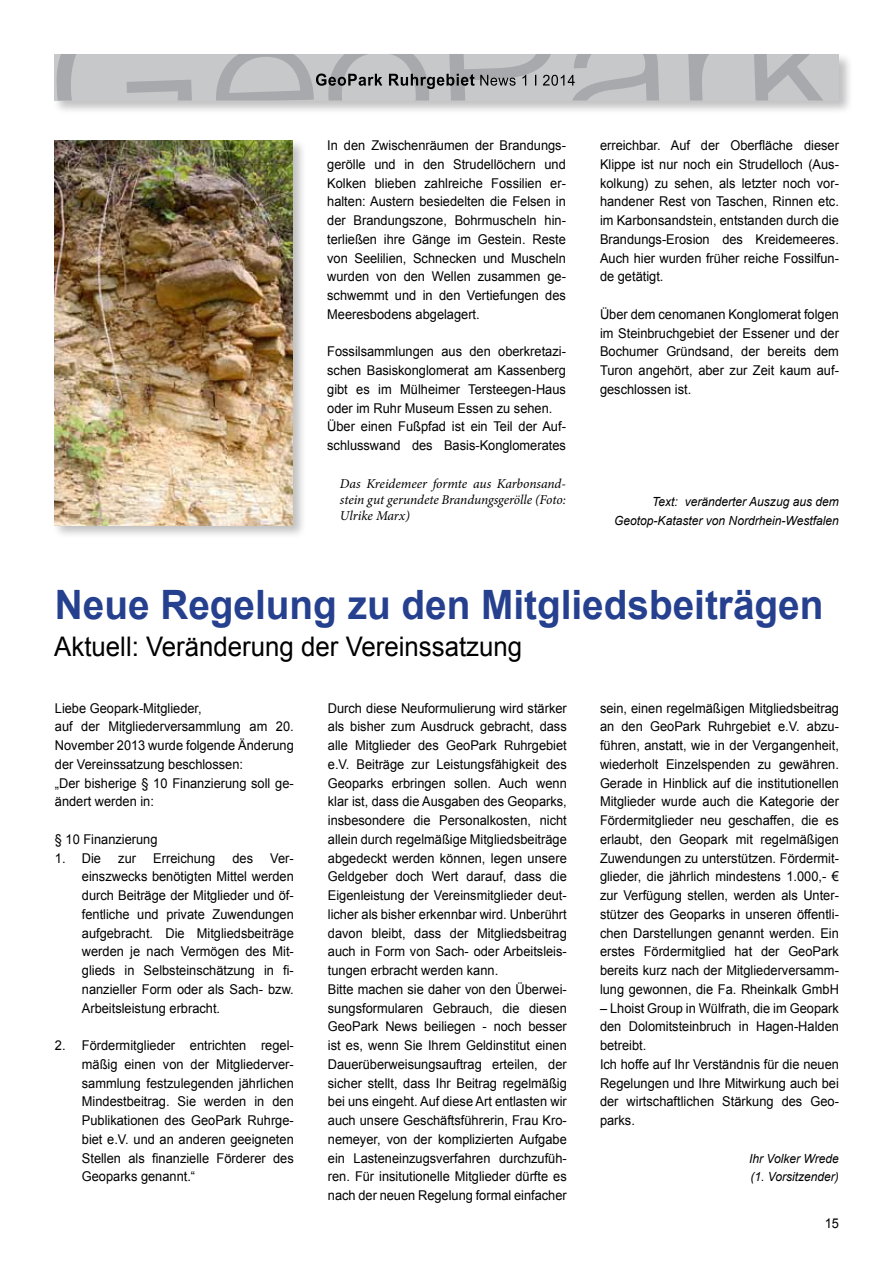
<style>
.page{position:relative;width:893px;height:1263px;background:#fff}
.page>*{position:absolute;margin:0;border:0;box-sizing:border-box;transform-origin:0 0}
.t1{font:700 40.5px "Arial";color:#25408f;scale:.96 1}
.t2{font:27px "Arial";color:#000;scale:.96 1}
.t3{font:13.5px/18.8px "Arial";color:#000;text-align:justify;scale:.95 1}
.t4{font:italic 13.5px/16.2px "Minion Pro";letter-spacing:-.01em;color:#000;text-align:justify}
.t5{font:italic 12.6px/18.8px "Arial";color:#000;scale:.96 1}
</style>
<div class="page">
<div style="left:52px;top:52px;width:801px;height:63px;background:#000;opacity:.25"></div>
<div style="left:54px;top:54px;width:785px;height:47px;background:#c7c8ca"></div>
<svg style="left:56px;top:54px;width:136px;height:47px"></svg>
<svg style="left:688px;top:54px;width:21px;height:47px"></svg>
<svg style="left:754px;top:54px;width:69px;height:47px"></svg>
<svg style="left:216px;top:54px;width:443px;height:47px"></svg>
<div style="left:52px;top:138px;width:256px;height:402px;background:#000;opacity:.25"></div>
<img style="left:54px;top:140px;width:239px;height:385px">
<p class="t3" style="left:327px;top:136px;width:253px">In den Zwischenräumen der Brandungs&shy;gerölle und in den Strudellöchern und Kolken blieben zahlreiche Fossilien er&shy;halten: Austern besiedelten die Felsen in der Brandungszone, Bohrmuscheln hin&shy;terließen ihre Gänge im Gestein. Reste von Seelilien, Schnecken und Muscheln wurden von den Wellen zusammen ge&shy;schwemmt und in den Vertiefungen des Meeresbodens abgelagert.</p>
<p class="t3" style="left:327px;top:342px;width:253px;text-align:left">Fossilsammlungen aus den oberkretazi&shy;schen Basiskonglomerat am Kassenberg gibt es im Mülheimer Tersteegen-Haus oder im Ruhr Museum Essen zu sehen.<br>Über einen Fußpfad ist ein Teil der Auf&shy;schlusswand des Basis-Konglomerates</p>
<p class="t4" style="left:340px;top:475px;width:227px">Das Kreidemeer formte aus Karbonsand&shy;stein gut gerundete Brandungsgerölle (Foto:<br>Ulrike Marx)</p>
<p class="t3" style="left:600px;top:136px;width:253px">erreichbar. Auf der Oberfläche dieser Klippe ist nur noch ein Strudelloch (Aus&shy;kolkung) zu sehen, als letzter noch vor&shy;handener Rest von Taschen, Rinnen etc. im Karbonsandstein, entstanden durch die Brandungs-Erosion des Kreidemeeres.<br>Auch hier wurden früher reiche Fossilfun&shy;de getätigt.</p>
<p class="t3" style="left:600px;top:305px;width:253px">Über dem cenomanen Konglomerat folgen im Steinbruchgebiet der Essener und der Bochumer Gründsand, der bereits dem Turon angehört, aber zur Zeit kaum auf&shy;geschlossen ist.</p>
<p class="t5" style="left:614px;top:493px;width:236px;text-align:right">Text: veränderter Auszug aus dem<br>Geotop-Kataster von Nordrhein-Westfalen</p>
<h1 class="t1" style="left:55px;top:578px;width:802px">Neue Regelung zu den Mitgliedsbeiträgen</h1>
<h2 class="t2" style="left:54px;top:629px;width:489px">Aktuell: Veränderung der Vereinssatzung</h2>
<p class="t3" style="left:55px;top:699px;width:253px;text-align:left">Liebe Geopark-Mitglieder,<br>auf der Mitgliederversammlung am 20.<br>November 2013 wurde folgende Änderung der Vereinssatzung beschlossen:<br>„Der bisherige § 10 Finanzierung soll ge&shy;ändert werden in:</p>
<p class="t3" style="left:55px;top:830px;width:110px">§ 10 Finanzierung</p>
<p class="t3" style="left:55px;top:849px;width:50px">1. Die</p>
<p class="t3" style="left:118px;top:849px;width:20px">zur</p>
<p class="t3" style="left:153px;top:849px;width:67px">Erreichung</p>
<p class="t3" style="left:232px;top:849px;width:23px">des</p>
<p class="t3" style="left:82px;top:849px;width:225px;text-indent:188px">Ver&shy;einszwecks benötigten Mittel werden durch Beiträge der Mitglieder und öf&shy;fentliche und private Zuwendungen aufgebracht. Die Mitgliedsbeiträge werden je nach Vermögen des Mit&shy;glieds in Selbsteinschätzung in fi&shy;nanzieller Form oder als Sach- bzw.<br>Arbeitsleistung erbracht.</p>
<p class="t3" style="left:82px;top:1036px;width:225px;text-indent:-27px">2. Fördermitglieder entrichten regel&shy;mäßig einen von der Mitgliederver&shy;sammlung festzulegenden jährlichen Mindestbeitrag. Sie werden in den Publikationen des GeoPark Ruhrge&shy;biet e.V. und an anderen geeigneten Stellen als finanzielle Förderer des Geoparks genannt.“</p>
<p class="t3" style="left:328px;top:699px;width:253px;text-align:left">Durch diese Neuformulierung wird stärker als bisher zum Ausdruck gebracht, dass alle Mitglieder des GeoPark Ruhrgebiet e.V. Beiträge zur Leistungsfähigkeit des Geoparks erbringen sollen. Auch wenn klar ist, dass die Ausgaben des Geoparks, insbesondere die Personalkosten, nicht allein durch regelmäßige Mitgliedsbeiträge abgedeckt werden können, legen unsere Geldgeber doch Wert darauf, dass die Eigenleistung der Vereinsmitglieder deut&shy;licher als bisher erkennbar wird. Unberührt davon bleibt, dass der Mitgliedsbeitrag auch in Form von Sach- oder Arbeitsleis&shy;tungen erbracht werden kann.<br>Bitte machen sie daher von den Überwei&shy;sungsformularen Gebrauch, die diesen GeoPark News beiliegen - noch besser ist es, wenn Sie Ihrem Geldinstitut einen Dauerüberweisungsauftrag erteilen, der sicher stellt, dass Ihr Beitrag regelmäßig bei uns eingeht. Auf diese Art entlasten wir auch unsere Geschäftsführerin, Frau Kro&shy;nemeyer, von der komplizierten Aufgabe ein Lasteneinzugsverfahren durchzufüh&shy;ren. Für insitutionelle Mitglieder dürfte es nach der neuen Regelung formal einfacher</p>
<p class="t3" style="left:600px;top:699px;width:253px">sein, einen regelmäßigen Mitgliedsbeitrag an den GeoPark Ruhrgebiet e.V. abzu&shy;führen, anstatt, wie in der Vergangenheit, wiederholt Einzelspenden zu gewähren.<br>Gerade in Hinblick auf die institutionellen Mitglieder wurde auch die Kategorie der Fördermitglieder neu geschaffen, die es erlaubt, den Geopark mit regelmäßigen Zuwendungen zu unterstützen. Fördermit&shy;glieder, die jährlich mindestens 1.000,- € zur Verfügung stellen, werden als Unter&shy;stützer des Geoparks in unseren öffentli&shy;chen Darstellungen genannt werden. Ein erstes Fördermitglied hat der GeoPark bereits kurz nach der Mitgliederversamm&shy;lung gewonnen, die Fa. Rheinkalk GmbH</p>
<p class="t3" style="left:600px;top:999px;width:253px;text-align:left">– Lhoist Group in Wülfrath, die im Geopark den Dolomitsteinbruch in Hagen-Halden betreibt.<br>Ich hoffe auf Ihr Verständnis für die neuen<br>Regelungen und Ihre Mitwirkung auch bei der wirtschaftlichen Stärkung des Geo&shy;parks.</p>
<p class="t5" style="left:749px;top:1149px;width:95px">Ihr Volker Wrede (1. Vorsitzender)</p>
<p class="t3" style="left:825px;top:1213px;width:17px">15</p>
</div>
